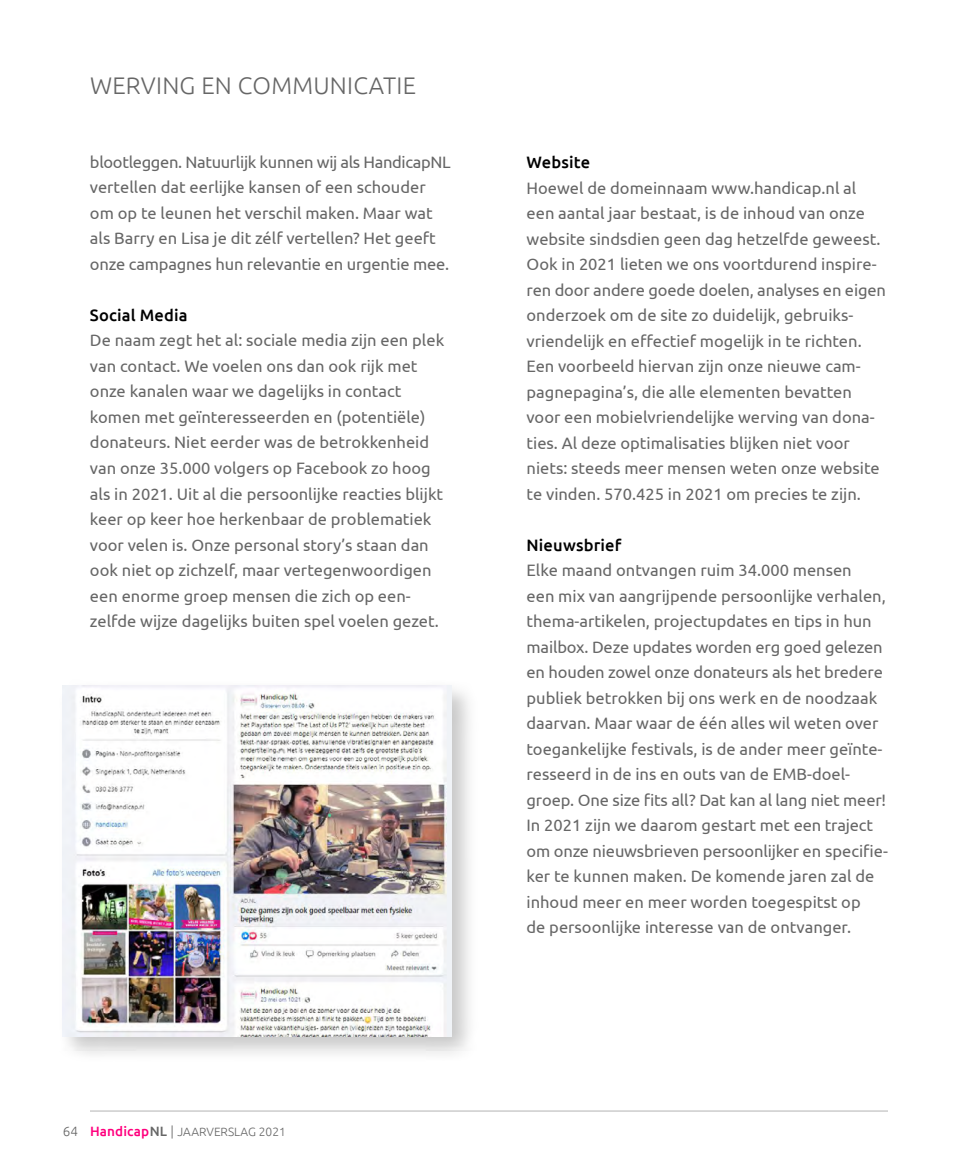
<style>
.page{position:relative;width:978px;height:1170px;background:#fff}
.page>*{position:absolute;margin:0;border:0;box-sizing:border-box;transform-origin:0 0}
.t1{font:300 24px "Ubuntu";letter-spacing:.01em;color:#666}
.t2{font:16.5px/25.5px "Ubuntu";color:#666}
.t3{font:500 16.5px "Ubuntu";letter-spacing:.01em;color:#000}
.t4{font:300 12px "Ubuntu";color:#666}
.s1{font-size:13.5px}
.s2{font-weight:500;font-size:13.5px;color:#ff007e}
.s3{font-weight:500;font-size:13.5px}
</style>
<div class="page">
<hr style="left:90px;top:1110px;width:798px;height:1px;background:#b3b3b3">
<div style="left:57px;top:679px;width:422px;height:384px;background:#000;opacity:.22"></div>
<img style="left:63px;top:685px;width:388px;height:351px">
<h1 class="t1" style="left:90px;top:71px;width:328px">WERVING EN COMMUNICATIE</h1>
<p class="t2" style="left:90px;top:149px;width:362px">blootleggen. Natuurlijk kunnen wij als HandicapNL vertellen dat eerlijke kansen of een schouder om op te leunen het verschil maken. Maar wat als Barry en Lisa je dit zélf vertellen? Het geeft onze campagnes hun relevantie en urgentie mee.</p>
<p class="t3" style="left:90px;top:304px;width:99px">Social Media</p>
<p class="t2" style="left:90px;top:327px;width:356px">De naam zegt het al: sociale media zijn een plek van contact. We voelen ons dan ook rijk met onze kanalen waar we dagelijks in contact komen met geïnteresseerden en (potentiële) donateurs. Niet eerder was de betrokkenheid van onze 35.000 volgers op Facebook zo hoog als in 2021. Uit al die persoonlijke reacties blijkt keer op keer hoe herkenbaar de problematiek voor velen is. Onze personal story’s staan dan ook niet op zichzelf, maar vertegenwoordigen een enorme groep mensen die zich op een&shy;zelfde wijze dagelijks buiten spel voelen gezet.</p>
<p class="t4" style="left:63px;top:1124px;width:225px"><span class="s1">64</span> <span class="s2">Handicap</span><span class="s3">NL</span> <span class="s1">|</span> JAARVERSLAG 2021</p>
<p class="t3" style="left:527px;top:152px;width:65px">Website</p>
<p class="t2" style="left:527px;top:174px;width:361px">Hoewel de domeinnaam www.handicap.nl al een aantal jaar bestaat, is de inhoud van onze website sindsdien geen dag hetzelfde geweest.<br>Ook in 2021 lieten we ons voortdurend inspire&shy;ren door andere goede doelen, analyses en eigen onderzoek om de site zo duidelijk, gebruiks&shy;vriendelijk en effectief mogelijk in te richten.<br>Een voorbeeld hiervan zijn onze nieuwe cam&shy;pagnepagina’s, die alle elementen bevatten voor een mobielvriendelijke werving van dona&shy;ties. Al deze optimalisaties blijken niet voor niets: steeds meer mensen weten onze website te vinden. 570.425 in 2021 om precies te zijn.</p>
<p class="t3" style="left:527px;top:534px;width:96px">Nieuwsbrief</p>
<p class="t2" style="left:527px;top:557px;width:363px">Elke maand ontvangen ruim 34.000 mensen<br>een mix van aangrijpende persoonlijke verhalen, thema-artikelen, projectupdates en tips in hun mailbox. Deze updates worden erg goed gelezen en houden zowel onze donateurs als het bredere publiek betrokken bij ons werk en de noodzaak daarvan. Maar waar de één alles wil weten over toegankelijke festivals, is de ander meer geïnte&shy;resseerd in de ins en outs van de EMB-doel&shy;groep. One size fits all? Dat kan al lang niet meer!<br>In 2021 zijn we daarom gestart met een traject om onze nieuwsbrieven persoonlijker en specifie&shy;ker te kunnen maken. De komende jaren zal de inhoud meer en meer worden toegespitst op<br>de persoonlijke interesse van de ontvanger.</p>
</div>
